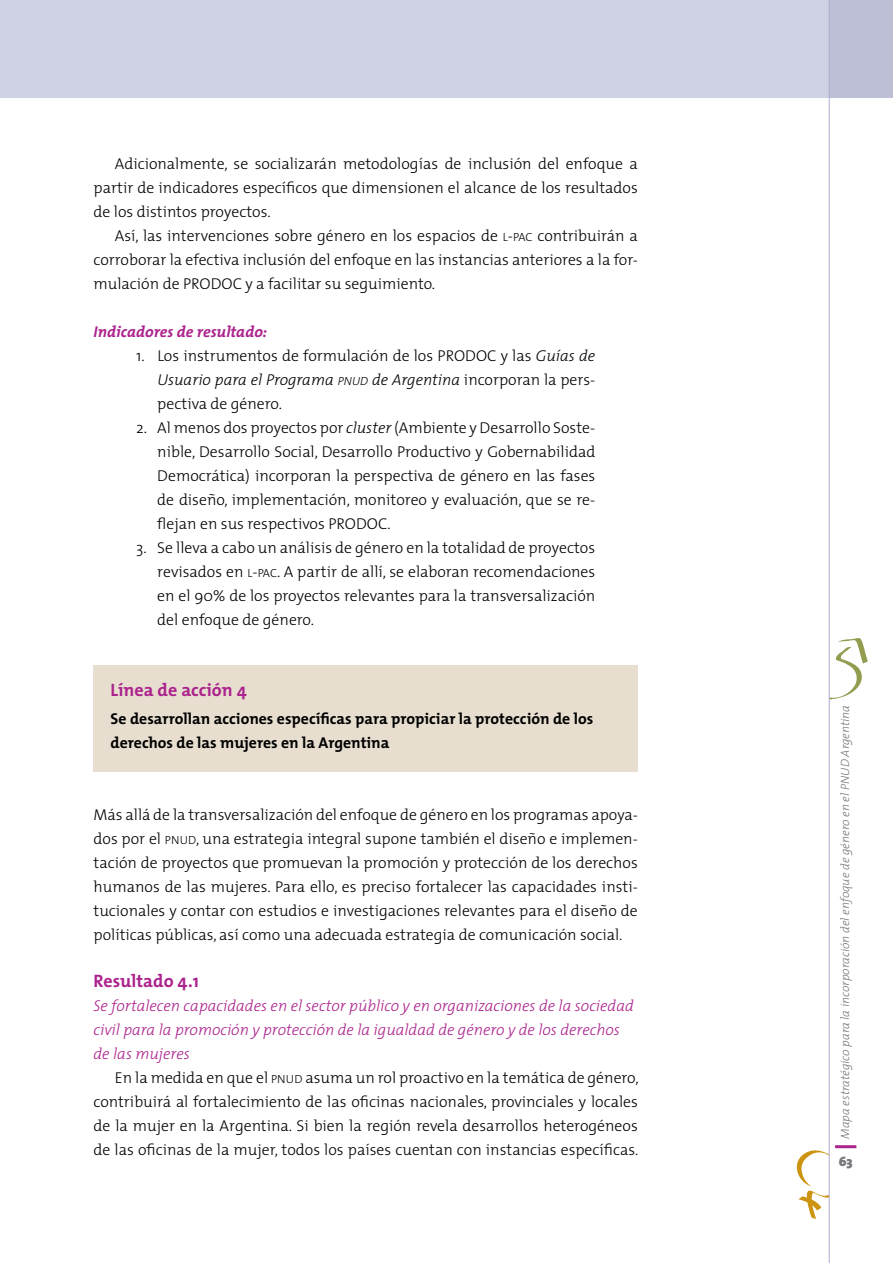
<style>
.page{position:relative;width:893px;height:1263px;background:#fff}
.page>*{position:absolute;margin:0;border:0;box-sizing:border-box;transform-origin:0 0}
.t1{font:700 18px "The Mix";color:#ac238d}
.t2{font:300 15.75px/24px "The Mix";color:#000;text-align:justify}
.t3{font:italic 300 15.75px/24px "The Mix";color:#ac238d}
.t4{font:700 15.75px/24px "The Mix";color:#000}
.t5{font:italic 700 15.75px "The Mix";color:#ac238d}
.t6{font:900 13.5px "The Mix";color:#77787b}
.t7{font:italic 300 12px "The Mix";color:#77787b}
.s1{font-size:11.85px}
.s2{font-style:inherit}
.s3{font-style:italic}
.s4{font-style:italic;font-size:11.85px}
</style>
<div class="page">
<svg style="left:828px;top:637px;width:40px;height:63px"></svg>
<svg style="left:796px;top:1149px;width:33px;height:70px"></svg>
<div style="left:0;top:0;width:893px;height:98px;background:#cfd2e2"></div>
<hr style="left:835px;top:1145px;width:21px;height:3px;background:#ac238d">
<div style="left:769px;top:662px;width:60px;height:58px;background:#fff"></div>
<div style="left:829px;top:0;width:64px;height:98px;background:#bcbfd6"></div>
<hr style="left:829px;top:0;width:1px;height:1263px;background:#abafcc">
<div style="left:94px;top:665px;width:544px;height:106px;background:#e7decf"></div>
<p class="t2" style="left:94px;top:151px;width:546px;text-indent:21px">Adicionalmente, se socializarán metodologías de inclusión del enfoque a partir de indicadores específicos que dimensionen el alcance de los resultados de los distintos proyectos.</p>
<p class="t2" style="left:94px;top:223px;width:546px;text-indent:21px">Así, las intervenciones sobre género en los espacios de <span class="s1">L</span><span class="s2">-</span><span class="s1">PAC</span> contribuirán a corroborar la efectiva inclusión del enfoque en las instancias anteriores a la for&shy;mulación de PRODOC y a facilitar su seguimiento.</p>
<p class="t5" style="left:94px;top:318px;width:175px">Indicadores de resultado:</p>
<p class="t2" style="left:157px;top:343px;width:439px;text-indent:-21px">1. Los instrumentos de formulación de los PRODOC y las <span class="s3">Guías de Usuario para el Programa</span> <span class="s4">pnud</span> <span class="s3">de Argentina</span> incorporan la pers&shy;pectiva de género.</p>
<p class="t2" style="left:157px;top:415px;width:440px;text-indent:-21px">2. Al menos dos proyectos por <span class="s3">cluster</span> (Ambiente y Desarrollo Soste&shy;nible, Desarrollo Social, Desarrollo Productivo y Gobernabilidad Democrática) incorporan la perspectiva de género en las fases de diseño, implementación, monitoreo y evaluación, que se re&shy;flejan en sus respectivos PRODOC.</p>
<p class="t2" style="left:157px;top:535px;width:439px;text-indent:-21px">3. Se lleva a cabo un análisis de género en la totalidad de proyectos revisados en <span class="s1">L</span><span class="s2">-</span><span class="s1">PAC</span>. A partir de allí, se elaboran recomendaciones en el 90% de los proyectos relevantes para la transversalización del enfoque de género.</p>
<p class="t1" style="left:111px;top:675px;width:138px">Línea de acción 4</p>
<p class="t4" style="left:111px;top:707px;width:484px">Se desarrollan acciones específicas para propiciar la protección de los derechos de las mujeres en la Argentina</p>
<p class="t2" style="left:94px;top:802px;width:546px">Más allá de la transversalización del enfoque de género en los programas apoya&shy;dos por el <span class="s1">PNUD</span>, una estrategia integral supone también el diseño e implemen&shy;tación de proyectos que promuevan la promoción y protección de los derechos humanos de las mujeres. Para ello, es preciso fortalecer las capacidades insti&shy;tucionales y contar con estudios e investigaciones relevantes para el diseño de políticas públicas, así como una adecuada estrategia de comunicación social.</p>
<p class="t1" style="left:94px;top:966px;width:107px">Resultado 4.1</p>
<p class="t3" style="left:94px;top:993px;width:542px">Se fortalecen capacidades en el sector público y en organizaciones de la sociedad civil para la promoción y protección de la igualdad de género y de los derechos de las mujeres</p>
<p class="t2" style="left:94px;top:1065px;width:547px;text-indent:21px">En la medida en que el <span class="s1">PNUD</span> asuma un rol proactivo en la temática de género, contribuirá al fortalecimiento de las oficinas nacionales, provinciales y locales de la mujer en la Argentina. Si bien la región revela desarrollos heterogéneos de las oficinas de la mujer, todos los países cuentan con instancias específicas.</p>
<p class="t7" style="left:835px;top:1139px;width:435px;rotate:-90deg">Mapa estratégico para la incorporación del enfoque de género en el PNUD Argentina</p>
<p class="t6" style="left:839px;top:1150px;width:15px">63</p>
</div>
